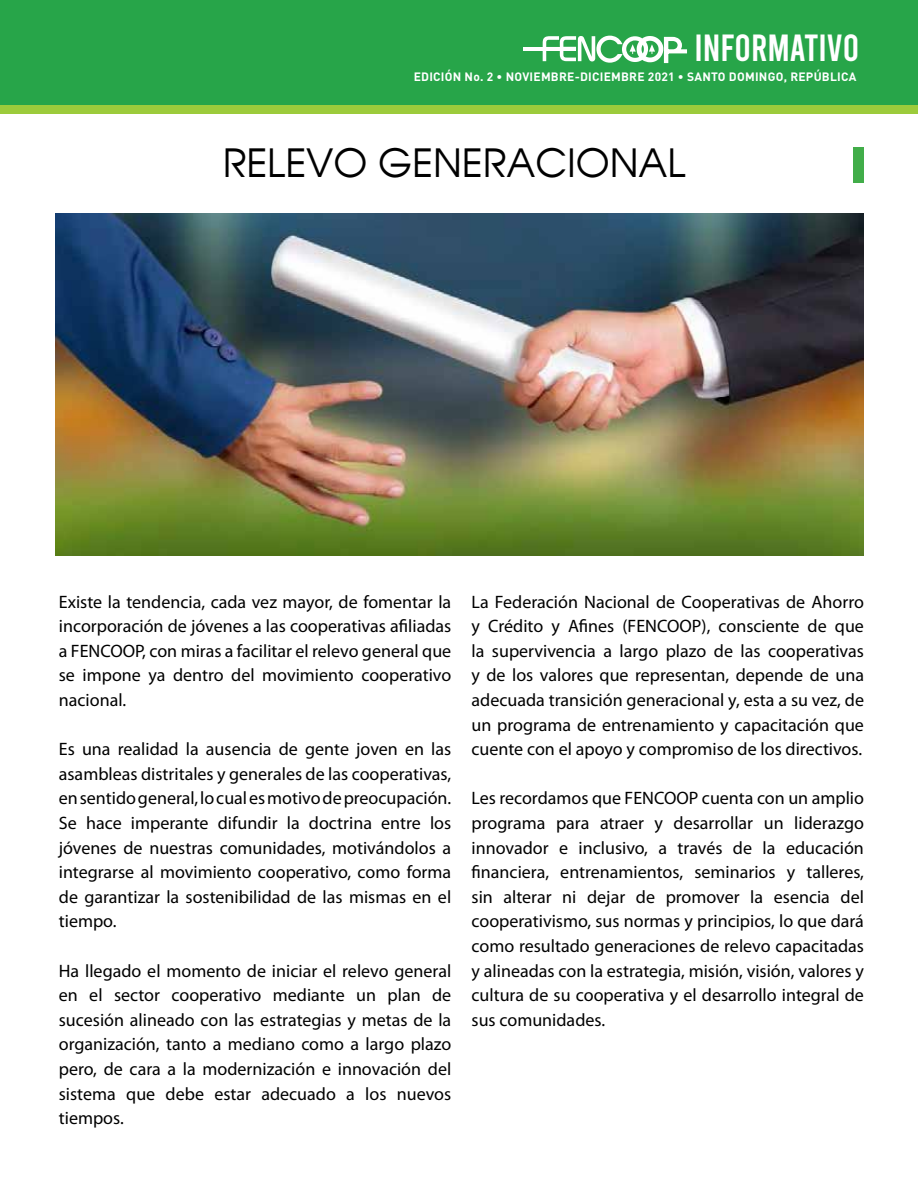
<style>
.page{position:relative;width:918px;height:1188px;background:#fff}
.page>*{position:absolute;margin:0;border:0;box-sizing:border-box;transform-origin:0 0}
.t1{font:39px "Avalon Plain";color:#000}
.t2{font:37.65px "Bebas";color:#fff}
.t3{font:18px/24.6px "Myriad Pro";color:#000;text-align:justify}
.t4{font:700 12px "DIN";letter-spacing:.02em;color:#fff}
</style>
<div class="page">
<div style="left:0;top:0;width:918px;height:105px;background:#27a549"></div>
<div style="left:0;top:105px;width:918px;height:8px;background:#9ccb3b"></div>
<hr style="left:523px;top:47px;width:53px;height:4px;background:#fff">
<svg style="left:543px;top:35px;width:144px;height:29px"></svg>
<img style="left:56px;top:213px;width:808px;height:342px">
<div style="left:853px;top:148px;width:11px;height:35px;background:#41ad49"></div>
<h2 class="t2" style="left:694px;top:29px;width:166px">INFORMATIVO</h2>
<p class="t4" style="left:414px;top:69px;width:444px">EDICIÓN No. 2 • NOVIEMBRE-DICIEMBRE 2021 • SANTO DOMINGO, REPÚBLICA</p>
<h1 class="t1" style="left:223px;top:139px;width:464px">RELEVO GENERACIONAL</h1>
<p class="t3" style="left:59px;top:589px;width:394px">Existe la tendencia, cada vez mayor, de fomentar la incorporación de jóvenes a las cooperativas afiliadas a FENCOOP, con miras a facilitar el relevo general que se impone ya dentro del movimiento cooperativo nacional.</p>
<p class="t3" style="left:59px;top:736px;width:394px">Es una realidad la ausencia de gente joven en las asambleas distritales y generales de las cooperativas, en sentido general, lo cual es motivo de preocupación.<br>Se hace imperante difundir la doctrina entre los jóvenes de nuestras comunidades, motivándolos a integrarse al movimiento cooperativo, como forma de garantizar la sostenibilidad de las mismas en el tiempo.</p>
<p class="t3" style="left:59px;top:958px;width:394px">Ha llegado el momento de iniciar el relevo general en el sector cooperativo mediante un plan de sucesión alineado con las estrategias y metas de la organización, tanto a mediano como a largo plazo pero, de cara a la modernización e innovación del sistema que debe estar adecuado a los nuevos tiempos.</p>
<p class="t3" style="left:472px;top:589px;width:394px">La Federación Nacional de Cooperativas de Ahorro y Crédito y Afines (FENCOOP), consciente de que la supervivencia a largo plazo de las cooperativas y de los valores que representan, depende de una adecuada transición generacional y, esta a su vez, de un programa de entrenamiento y capacitación que cuente con el apoyo y compromiso de los directivos.</p>
<p class="t3" style="left:472px;top:786px;width:394px">Les recordamos que FENCOOP cuenta con un amplio programa para atraer y desarrollar un liderazgo innovador e inclusivo, a través de la educación financiera, entrenamientos, seminarios y talleres, sin alterar ni dejar de promover la esencia del cooperativismo, sus normas y principios, lo que dará como resultado generaciones de relevo capacitadas y alineadas con la estrategia, misión, visión, valores y cultura de su cooperativa y el desarrollo integral de sus comunidades.</p>
</div>
